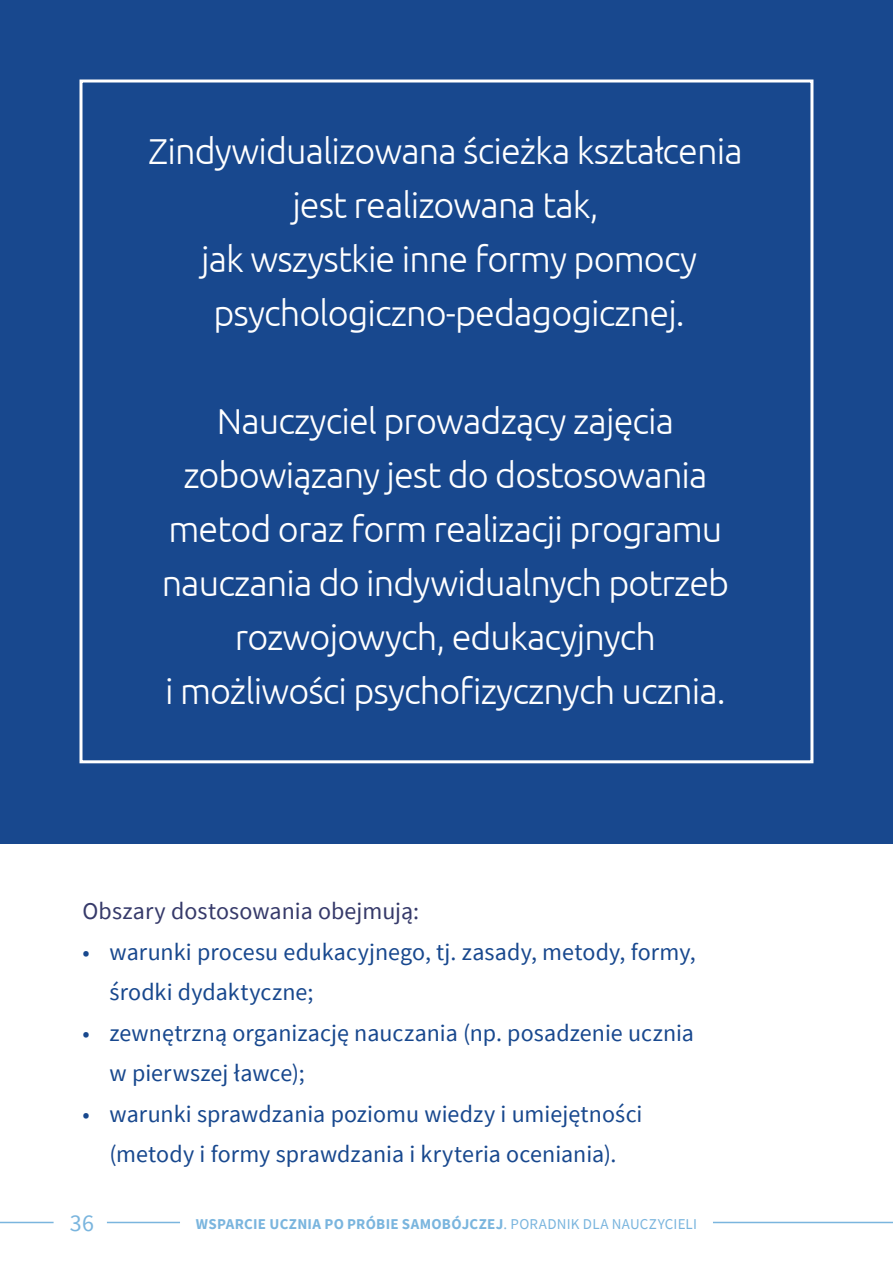
<style>
.page{position:relative;width:893px;height:1263px;background:#fff}
.page>*{position:absolute;margin:0;border:0;box-sizing:border-box;transform-origin:0 0}
._30pt_Size_Align_Left{font:300 36px/54px "Ubuntu";letter-spacing:-.025em;color:#fff;text-align:center}
.t1{font:24px/40.5px "Source Sans Pro";letter-spacing:.005em;color:#18488e}
._16pt_Size_Align_Left{font:24px "Source Sans Pro";color:#363a6a}
.t2{font:24px "Source Sans Pro";color:#7ab5de}
.t3{font:700 15px "Source Sans Pro";letter-spacing:.015em;color:#7ab5de}
.s1{font-weight:400}
</style>
<div class="page">
<hr style="left:107px;top:1222px;width:73px;height:1px;background:#7ab5de">
<hr style="left:0;top:1222px;width:54px;height:1px;background:#7ab5de">
<hr style="left:713px;top:1222px;width:180px;height:1px;background:#7ab5de">
<div style="left:0;top:0;width:893px;height:844px;background:#18488e"></div>
<div style="left:80px;top:80px;width:733px;height:683px;border:3px solid #fff"></div>
<p class="_30pt_Size_Align_Left" style="left:148px;top:124px;width:596px">Zindywidualizowana ścieżka kształcenia jest realizowana tak,</p>
<p class="_30pt_Size_Align_Left" style="left:201px;top:232px;width:497px">jak wszystkie inne formy pomocy</p>
<p class="_30pt_Size_Align_Left" style="left:213px;top:286px;width:473px">psychologiczno-pedagogicznej.</p>
<p class="_30pt_Size_Align_Left" style="left:217px;top:394px;width:459px">Nauczyciel prowadzący zajęcia</p>
<p class="_30pt_Size_Align_Left" style="left:162px;top:448px;width:569px">zobowiązany jest do dostosowania metod oraz form realizacji programu nauczania do indywidualnych potrzeb rozwojowych, edukacyjnych</p>
<p class="_30pt_Size_Align_Left" style="left:165px;top:664px;width:562px">i możliwości psychofizycznych ucznia.</p>
<p class="_16pt_Size_Align_Left" style="left:82px;top:896px;width:338px">Obszary dostosowania obejmują:</p>
<p class="t1" style="left:110px;top:931px;width:588px;text-indent:-27px">• warunki procesu edukacyjnego, tj. zasady, metody, formy, środki dydaktyczne;</p>
<p class="t1" style="left:110px;top:1012px;width:586px;text-indent:-27px">• zewnętrzną organizację nauczania (np. posadzenie ucznia w pierwszej ławce);</p>
<p class="t1" style="left:82px;top:1093px;width:562px;text-align:center">• warunki sprawdzania poziomu wiedzy i umiejętności (metody i formy sprawdzania i kryteria oceniania).</p>
<p class="t2" style="left:70px;top:1207px;width:26px">36</p>
<p class="t3" style="left:196px;top:1214px;width:502px">WSPARCIE UCZNIA PO PRÓBIE SAMOBÓJCZEJ<span class="s1">. PORADNIK DLA NAUCZYCIELI</span></p>
</div>
